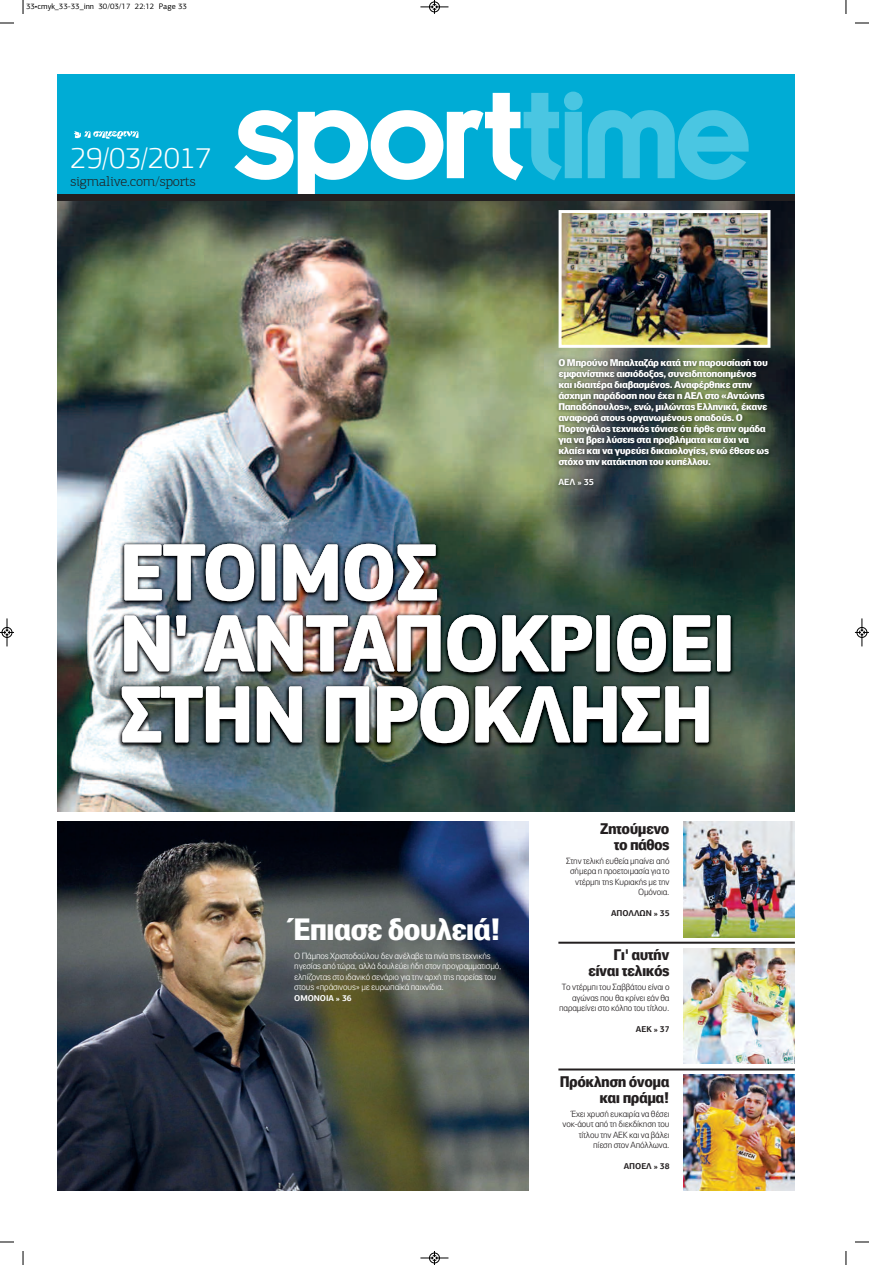
<style>
.page{position:relative;width:869px;height:1265px;background:#fff}
.page>*{position:absolute;margin:0;border:0;box-sizing:border-box;transform-origin:0 0}
.t1{font:700 84px/71px "PF Square Sans Pro";letter-spacing:-.04em;color:#fff}
.t2{font:900 30px "PF Paperback";letter-spacing:-.035em;color:#fff}
.t3{font:300 30px "PF Square Sans Pro";letter-spacing:-.01em;color:#fff}
.t4{font:900 15px/16px "PF Paperback";letter-spacing:-.035em;color:#231f20;text-align:right}
.t5{font:300 14px "PF Agora Slab Pro";letter-spacing:-.01em;color:#231f20;scale:1.05 1}
.t6{font:900 9.5px/11px "PF Paperback";letter-spacing:-.04em;color:#fff;scale:1.05 1}
.t7{font:700 9px "PF Agora Sans Pro";color:#fff}
.t8{font:300 8.7px/10.5px "PF Paperback";letter-spacing:-.015em;color:#231f20;text-align:right;scale:1.05 1}
.t9{font:300 8.7px/10.5px "PF Paperback";letter-spacing:-.015em;color:#fff;scale:1.05 1}
.t10{font:700 8.5px "PF Agora Sans Pro";letter-spacing:-.005em;color:#231f20}
.t11{font:700 8.5px "PF Agora Sans Pro";letter-spacing:-.005em;color:#fff}
.t12{font:8px "PF Agora Sans Pro";color:#000}
</style>
<div class="page">
<img style="left:57px;top:201px;width:737px;height:610px">
<div style="left:57px;top:75px;width:737px;height:126px;background:#00acd5"></div>
<svg style="left:74px;top:131px;width:64px;height:8px"></svg>
<svg style="left:234px;top:92px;width:514px;height:102px"></svg>
<div style="left:57px;top:194px;width:737px;height:6px;background:#231f20"></div>
<img style="left:57px;top:822px;width:471px;height:369px">
<img style="left:562px;top:214px;width:204px;height:130px">
<div style="left:558px;top:210px;width:212px;height:138px;border:3px solid #fff"></div>
<img style="left:683px;top:822px;width:111px;height:115px">
<img style="left:683px;top:948px;width:111px;height:116px">
<img style="left:683px;top:1074px;width:111px;height:117px">
<hr style="left:558px;top:942px;width:236px;height:2px;background:#231f20">
<hr style="left:558px;top:1068px;width:236px;height:2px;background:#231f20">
<img style="left:544px;top:351px;width:240px;height:153px">
<img style="left:57px;top:523px;width:738px;height:263px">
<img style="left:124px;top:544px;width:313px;height:57px">
<img style="left:124px;top:615px;width:371px;height:57px">
<img style="left:122px;top:686px;width:346px;height:57px">
<svg style="left:23px;top:0;width:1px;height:14px"></svg>
<svg style="left:0;top:23px;width:14px;height:1px"></svg>
<svg style="left:845px;top:0;width:1px;height:14px"></svg>
<svg style="left:855px;top:23px;width:13px;height:1px"></svg>
<svg style="left:23px;top:1251px;width:1px;height:14px"></svg>
<svg style="left:0;top:1242px;width:14px;height:1px"></svg>
<svg style="left:845px;top:1251px;width:1px;height:14px"></svg>
<svg style="left:855px;top:1242px;width:13px;height:1px"></svg>
<svg style="left:420px;top:0;width:28px;height:14px"></svg>
<svg style="left:420px;top:1251px;width:28px;height:14px"></svg>
<svg style="left:0;top:618px;width:14px;height:28px"></svg>
<svg style="left:854px;top:618px;width:14px;height:28px"></svg>
<p class="t12" style="left:26px;top:3px;width:162px">33•cmyk_33-33_inn 30/03/17 22:12 Page 33</p>
<h2 class="t3" style="left:70px;top:145px;width:143px">29/03/2017</h2>
<h3 class="t5" style="left:70px;top:175px;width:121px">sigmalive.com/sports</h3>
<p class="t6" style="left:558px;top:357px;width:202px">Ο Μπρούνο Μπαλταζάρ κατά την παρουσίασή του εμφανίστηκε αισιόδοξος, συνειδητοποιημένος και ιδιαιτέρα διαβασμένος. Αναφέρθηκε στην άσχημη παράδοση που έχει η ΑΕΛ στο «Αντώνης Παπαδόπουλος», ενώ, μιλώντας Ελληνικά, έκανε αναφορά στους οργανωμένους οπαδούς. Ο Πορτογάλος τεχνικός τόνισε ότι ήρθε στην ομάδα για να βρει λύσεις στα προβλήματα και όχι να κλαίει και να γυρεύει δικαιολογίες, ενώ έθεσε ως στόχο την κατάκτηση του κυπέλλου.</p>
<p class="t7" style="left:558px;top:478px;width:37px">ΑΕΛ » 35</p>
<h1 class="t1" style="left:119px;top:544px;width:619px">ετοιμος<br>ν' ανταποκριθει ςτην προκληςη</h1>
<h2 class="t2" style="left:293px;top:911px;width:209px">Έπιασε δουλειά!</h2>
<p class="t9" style="left:294px;top:950px;width:199px">Ο Πάμπος Χριστοδούλου δεν ανέλαβε τα ηνία της τεχνικής ηγεσίας από τώρα, αλλά δουλεύει ήδη στον προγραμματισμό, ελπίζοντας στο ιδανικό σενάριο για την αρχή της πορείας του στους «πράσινους» με ευρωπαϊκά παιχνίδια.</p>
<p class="t11" style="left:294px;top:994px;width:59px">ΟΜΟΝΟΙΑ » 36</p>
<h3 class="t4" style="left:599px;top:820px;width:71px">Ζητούμενο το πάθος</h3>
<p class="t8" style="left:565px;top:855px;width:100px">Στην τελική ευθεία μπαίνει από σήμερα η προετοιμασία για το ντέρμπι της Κυριακής με την<br>Ομόνοια.</p>
<p class="t10" style="left:610px;top:910px;width:60px">ΑΠΟΛΛΩΝ » 35</p>
<h3 class="t4" style="left:587px;top:946px;width:83px">Γι' αυτήν είναι τελικός</h3>
<p class="t8" style="left:559px;top:982px;width:107px">Το ντέρμπι του Σαββάτου είναι ο αγώνας που θα κρίνει εάν θα παραμείνει στο κόλπο του τίτλου.</p>
<p class="t10" style="left:635px;top:1026px;width:35px">ΑΕΚ » 37</p>
<h3 class="t4" style="left:559px;top:1073px;width:111px">Πρόκληση όνομα και πράμα!</h3>
<p class="t8" style="left:562px;top:1108px;width:103px">Έχει χρυσή ευκαιρία να θέσει νοκ-άουτ από τη διεκδίκηση του τίτλου την ΑΕΚ και να βάλει πίεση στον Απόλλωνα.</p>
<p class="t10" style="left:623px;top:1163px;width:47px">ΑΠΟΕΛ » 38</p>
</div>
